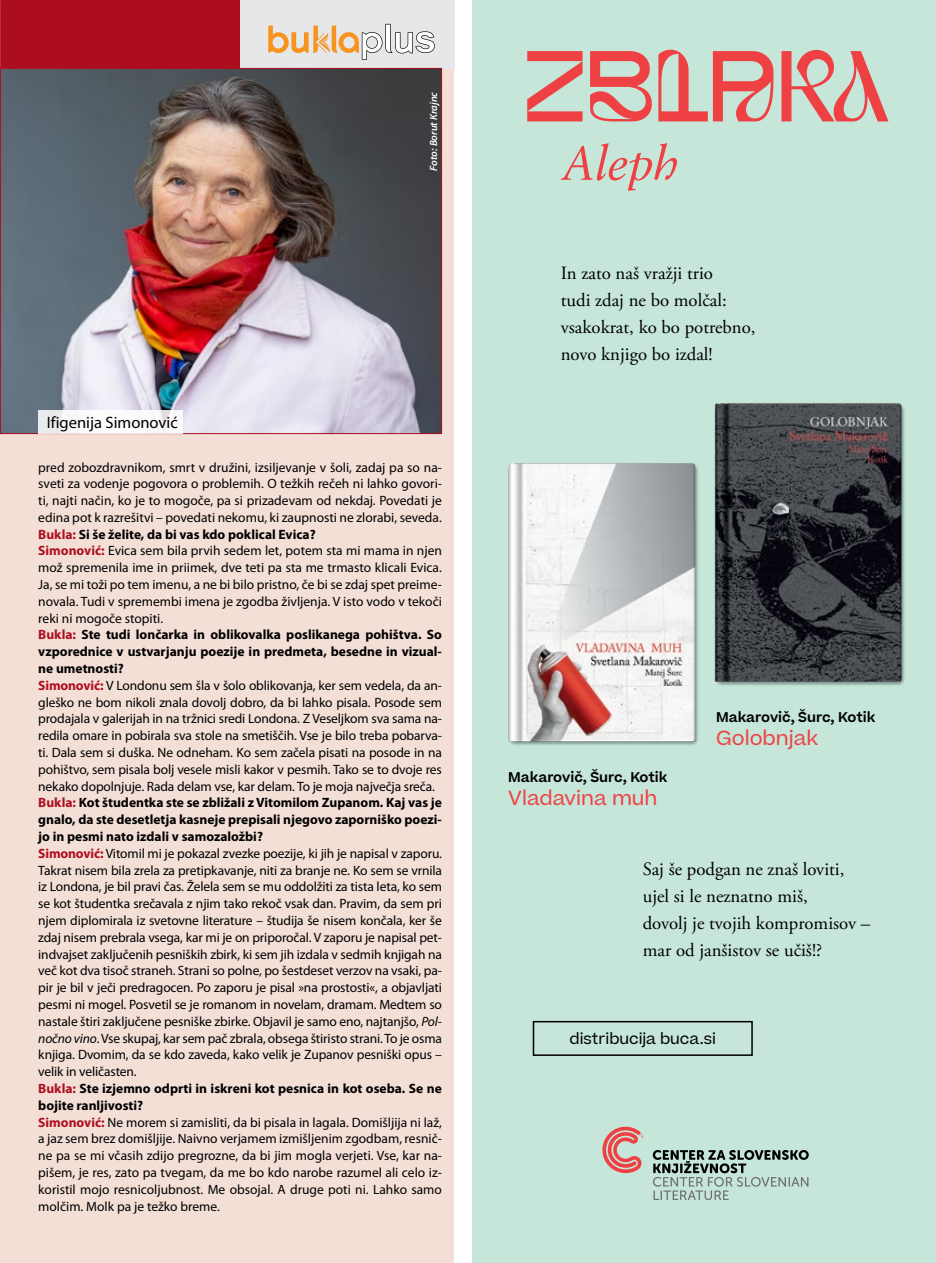
<style>
.page{position:relative;width:936px;height:1263px;background:#fff}
.page>*{position:absolute;margin:0;border:0;box-sizing:border-box;transform-origin:0 0}
.t1{font:100.5px "BASEBLOOM";color:#ef4144}
.t2{font:19.5px "Beatrice";color:#ef4144}
.t3{font:18.75px/27px "Adobe Garamond Pro";color:#000}
.t4{font:16.5px "Myriad Pro";color:#000}
.t5{font:15px "Beatrice";color:#000}
.t6{font:13.5px/16.8px "Myriad Pro";letter-spacing:-.01em;color:#000}
.t7{font:600 13.5px "Beatrice";color:#000}
.t8{font:italic 600 10.5px "Myriad Pro";color:#fff}
.s1{font-weight:700;color:#ad0e1f}
.s2{font-weight:700}
.s3{font-style:italic}
</style>
<div class="page">
<div style="left:0;top:0;width:453px;height:1263px;background:#f4dfd7"></div>
<div style="left:0;top:0;width:454px;height:68px;background:#ad0e1f"></div>
<div style="left:240px;top:0;width:214px;height:68px;background:#e6e7e8"></div>
<svg style="left:268px;top:24px;width:167px;height:36px"></svg>
<img style="left:2px;top:70px;width:438px;height:362px">
<svg style="left:38px;top:410px;width:145px;height:23px;background:#f6f6f8"></svg>
<div style="left:473px;top:0;width:462px;height:1263px;background:#c5e6d9"></div>
<svg style="left:560px;top:143px;width:117px;height:48px"></svg>
<div style="left:532px;top:1021px;width:220px;height:35px;border:2px solid #000"></div>
<svg style="left:602px;top:1127px;width:41px;height:46px"></svg>
<svg style="left:652px;top:1150px;width:156px;height:50px"></svg>
<img style="left:508px;top:463px;width:190px;height:282px">
<img style="left:632px;top:403px;width:273px;height:309px">
<p class="t4" style="left:47px;top:412px;width:132px">Ifigenija Simonović</p>
<p class="t8" style="left:427px;top:171px;width:80px;rotate:-90deg">Foto: Borut Krajnc</p>
<p class="t6" style="left:38px;top:458px;width:405px">pred zobozdravnikom, smrt v družini, izsiljevanje v šoli, zadaj pa so na&shy;sveti za vodenje pogovora o problemih. O težkih rečeh ni lahko govori&shy;ti, najti način, ko je to mogoče, pa si prizadevam od nekdaj. Povedati je edina pot k razrešitvi – povedati nekomu, ki zaupnosti ne zlorabi, seveda.<br><span class="s1">Bukla:</span> <span class="s2">Si še želite, da bi vas kdo poklical Evica?<br></span><span class="s1">Simonović:</span> Evica sem bila prvih sedem let, potem sta mi mama in njen mož spremenila ime in priimek, dve teti pa sta me trmasto klicali Evica.<br>Ja, se mi toži po tem imenu, a ne bi bilo pristno, če bi se zdaj spet preime&shy;novala. Tudi v spremembi imena je zgodba življenja. V isto vodo v tekoči reki ni mogoče stopiti.<br><span class="s1">Bukla:</span> <span class="s2">Ste tudi lončarka in oblikovalka poslikanega pohištva. So vzporednice v ustvarjanju poezije in predmeta, besedne in vizual&shy;ne umetnosti?<br></span><span class="s1">Simonović:</span> V Londonu sem šla v šolo oblikovanja, ker sem vedela, da an&shy;gleško ne bom nikoli znala dovolj dobro, da bi lahko pisala. Posode sem prodajala v galerijah in na tržnici sredi Londona. Z Veseljkom sva sama na&shy;redila omare in pobirala sva stole na smetiščih. Vse je bilo treba pobarva&shy;ti. Dala sem si duška. Ne odneham. Ko sem začela pisati na posode in na pohištvo, sem pisala bolj vesele misli kakor v pesmih. Tako se to dvoje res nekako dopolnjuje. Rada delam vse, kar delam. To je moja največja sreča.<br><span class="s1">Bukla:</span> <span class="s2">Kot študentka ste se zbližali z Vitomilom Zupanom. Kaj vas je gnalo, da ste desetletja kasneje prepisali njegovo zaporniško poezi&shy;jo in pesmi nato izdali v samozaložbi?<br></span><span class="s1">Simonović:</span> Vitomil mi je pokazal zvezke poezije, ki jih je napisal v zaporu.<br>Takrat nisem bila zrela za pretipkavanje, niti za branje ne. Ko sem se vrnila iz Londona, je bil pravi čas. Želela sem se mu oddolžiti za tista leta, ko sem se kot študentka srečavala z njim tako rekoč vsak dan. Pravim, da sem pri njem diplomirala iz svetovne literature – študija še nisem končala, ker še zdaj nisem prebrala vsega, kar mi je on priporočal. V zaporu je napisal pet&shy;indvajset zaključenih pesniških zbirk, ki sem jih izdala v sedmih knjigah na več kot dva tisoč straneh. Strani so polne, po šestdeset verzov na vsaki, pa&shy;pir je bil v ječi predragocen. Po zaporu je pisal »na prostosti«, a objavljati pesmi ni mogel. Posvetil se je romanom in novelam, dramam. Medtem so nastale štiri zaključene pesniške zbirke. Objavil je samo eno, najtanjšo, <span class="s3">Pol&shy;nočno vino</span>. Vse skupaj, kar sem pač zbrala, obsega štiristo strani. To je osma knjiga. Dvomim, da se kdo zaveda, kako velik je Zupanov pesniški opus – velik in veličasten.<br><span class="s1">Bukla:</span> <span class="s2">Ste izjemno odprti in iskreni kot pesnica in kot oseba. Se ne bojite ranljivosti?<br></span><span class="s1">Simonović:</span> Ne morem si zamisliti, da bi pisala in lagala. Domišljija ni laž, a jaz sem brez domišljije. Naivno verjamem izmišljenim zgodbam, resnič&shy;ne pa se mi včasih zdijo pregrozne, da bi jim mogla verjeti. Vse, kar na&shy;pišem, je res, zato pa tvegam, da me bo kdo narobe razumel ali celo iz&shy;koristil mojo resnicoljubnost. Me obsojal. A druge poti ni. Lahko samo molčim. Molk pa je težko breme.</p>
<h1 class="t1" style="left:523px;top:18px;width:365px">Zbirka</h1>
<h3 class="t3" style="left:560px;top:260px;width:196px">In zato naš vražji trio<br>tudi zdaj ne bo molčal: vsakokrat, ko bo potrebno, novo knjigo bo izdal!</h3>
<p class="t7" style="left:508px;top:767px;width:161px">Makarovič, Šurc, Kotik</p>
<h2 class="t2" style="left:508px;top:785px;width:151px">Vladavina muh</h2>
<p class="t7" style="left:716px;top:707px;width:161px">Makarovič, Šurc, Kotik</p>
<h2 class="t2" style="left:716px;top:725px;width:103px">Golobnjak</h2>
<h3 class="t3" style="left:642px;top:856px;width:229px">Saj še podgan ne znaš loviti, ujel si le neznatno miš,<br>dovolj je tvojih kompromisov – mar od janšistov se učiš!?</h3>
<p class="t5" style="left:569px;top:1029px;width:148px">distribucija buca.si</p>
</div>
